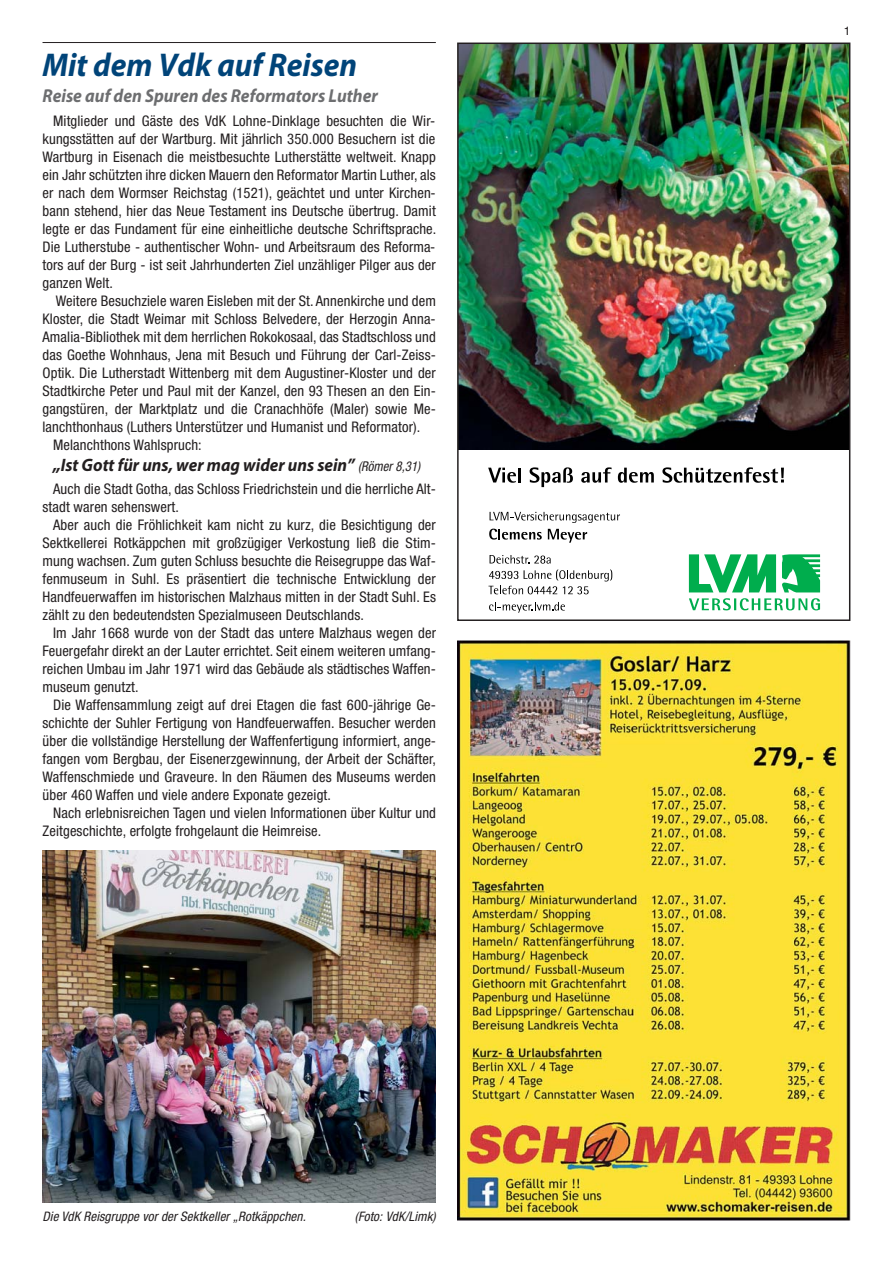
<style>
.page{position:relative;width:893px;height:1276px;background:#fff}
.page>*{position:absolute;margin:0;border:0;box-sizing:border-box;transform-origin:0 0}
.t1{font:italic 700 33px "Myriad Pro";color:#004479;scale:.95 1}
.t2{font:italic 700 18.75px "Myriad Pro";color:#6d6e70;scale:.93 1}
.t3{font:italic 700 18px "Myriad Pro";color:#231f20;scale:.95 1}
.t4{font:condensed 14.7px "Helvetica Neue";letter-spacing:.01em;color:#231f20}
.t5{font:italic condensed 13.2px "Helvetica Neue";letter-spacing:.005em;color:#231f20}
.t6{font:12px "Helvetica";color:#231f20}
.s1{font-family:"Helvetica Neue";font-weight:400;font-stretch:condensed;font-size:13.5px}
</style>
<div class="page">
<img style="left:43px;top:850px;width:393px;height:352px">
<hr style="left:43px;top:42px;width:393px;height:1px;background:#231f20">
<img style="left:460px;top:46px;width:387px;height:404px">
<svg style="left:488px;top:468px;width:28px;height:15px"></svg>
<hr style="left:518px;top:468px;width:3px;height:14px;background:#000">
<svg style="left:530px;top:467px;width:43px;height:20px"></svg>
<svg style="left:581px;top:467px;width:31px;height:16px"></svg>
<svg style="left:618px;top:468px;width:36px;height:15px"></svg>
<svg style="left:662px;top:467px;width:122px;height:16px"></svg>
<svg style="left:489px;top:512px;width:131px;height:31px"></svg>
<svg style="left:490px;top:555px;width:61px;height:8px"></svg>
<svg style="left:488px;top:569px;width:124px;height:25px"></svg>
<svg style="left:489px;top:602px;width:76px;height:11px"></svg>
<svg style="left:689px;top:554px;width:131px;height:56px"></svg>
<div style="left:457px;top:43px;width:393px;height:578px;border:2px solid #231f20"></div>
<img style="left:457px;top:640px;width:393px;height:580px">
<p class="t1" style="left:43px;top:52px;width:333px">Mit dem Vdk auf Reisen</p>
<p class="t2" style="left:43px;top:89px;width:362px">Reise auf den Spuren des Reformators Luther</p>
<p class="t4" style="left:53px;top:116px;width:384px">Mitglieder und Gäste des VdK Lohne-Dinklage besuchten die Wir-</p>
<p class="t4" style="left:43px;top:134px;width:394px">kungsstätten auf der Wartburg. Mit jährlich 350.000 Besuchern ist die</p>
<p class="t4" style="left:43px;top:152px;width:395px">Wartburg in Eisenach die meistbesuchte Lutherstätte weltweit. Knapp</p>
<p class="t4" style="left:43px;top:170px;width:395px">ein Jahr schützten ihre dicken Mauern den Reformator Martin Luther, als</p>
<p class="t4" style="left:43px;top:188px;width:394px">er nach dem Wormser Reichstag (1521), geächtet und unter Kirchen-</p>
<p class="t4" style="left:43px;top:206px;width:395px">bann stehend, hier das Neue Testament ins Deutsche übertrug. Damit</p>
<p class="t4" style="left:43px;top:224px;width:395px">legte er das Fundament für eine einheitliche deutsche Schriftsprache.</p>
<p class="t4" style="left:43px;top:242px;width:394px">Die Lutherstube - authentischer Wohn- und Arbeitsraum des Reforma-</p>
<p class="t4" style="left:43px;top:260px;width:395px">tors auf der Burg - ist seit Jahrhunderten Ziel unzähliger Pilger aus der</p>
<p class="t4" style="left:43px;top:278px;width:72px">ganzen Welt.</p>
<p class="t4" style="left:56px;top:296px;width:382px">Weitere Besuchziele waren Eisleben mit der St. Annenkirche und dem</p>
<p class="t4" style="left:43px;top:314px;width:395px">Kloster, die Stadt Weimar mit Schloss Belvedere, der Herzogin Anna-</p>
<p class="t4" style="left:43px;top:332px;width:395px">Amalia-Bibliothek mit dem herrlichen Rokokosaal, das Stadtschloss und</p>
<p class="t4" style="left:43px;top:350px;width:395px">das Goethe Wohnhaus, Jena mit Besuch und Führung der Carl-Zeiss-</p>
<p class="t4" style="left:43px;top:368px;width:395px">Optik. Die Lutherstadt Wittenberg mit dem Augustiner-Kloster und der</p>
<p class="t4" style="left:43px;top:386px;width:395px">Stadtkirche Peter und Paul mit der Kanzel, den 93 Thesen an den Ein-</p>
<p class="t4" style="left:43px;top:404px;width:395px">gangstüren, der Marktplatz und die Cranachhöfe (Maler) sowie Me-</p>
<p class="t4" style="left:43px;top:422px;width:379px">lanchthonhaus (Luthers Unterstützer und Humanist und Reformator).</p>
<p class="t4" style="left:53px;top:440px;width:150px">Melanchthons Wahlspruch:</p>
<p class="t3" style="left:53px;top:459px;width:388px">„Ist Gott für uns, wer mag wider uns sein” <span class="s1">(Römer8,31)</span></p>
<p class="t4" style="left:53px;top:483px;width:384px">Auch die Stadt Gotha, das Schloss Friedrichstein und die herrliche Alt-</p>
<p class="t4" style="left:43px;top:501px;width:138px">stadt waren sehenswert.</p>
<p class="t4" style="left:53px;top:519px;width:384px">Aber auch die Fröhlichkeit kam nicht zu kurz, die Besichtigung der</p>
<p class="t4" style="left:43px;top:537px;width:395px">Sektkellerei Rotkäppchen mit großzügiger Verkostung ließ die Stim-</p>
<p class="t4" style="left:43px;top:555px;width:395px">mung wachsen. Zum guten Schluss besuchte die Reisegruppe das Waf-</p>
<p class="t4" style="left:43px;top:573px;width:395px">fenmuseum in Suhl. Es präsentiert die technische Entwicklung der</p>
<p class="t4" style="left:43px;top:591px;width:395px">Handfeuerwaffen im historischen Malzhaus mitten in der Stadt Suhl. Es</p>
<p class="t4" style="left:43px;top:609px;width:323px">zählt zu den bedeutendsten Spezialmuseen Deutschlands.</p>
<p class="t4" style="left:53px;top:627px;width:384px">Im Jahr 1668 wurde von der Stadt das untere Malzhaus wegen der</p>
<p class="t4" style="left:43px;top:645px;width:395px">Feuergefahr direkt an der Lauter errichtet. Seit einem weiteren umfang-</p>
<p class="t4" style="left:43px;top:663px;width:395px">reichen Umbau im Jahr 1971 wird das Gebäude als städtisches Waffen-</p>
<p class="t4" style="left:43px;top:681px;width:98px">museum genutzt.</p>
<p class="t4" style="left:53px;top:699px;width:384px">Die Waffensammlung zeigt auf drei Etagen die fast 600-jährige Ge-</p>
<p class="t4" style="left:43px;top:717px;width:395px">schichte der Suhler Fertigung von Handfeuerwaffen. Besucher werden</p>
<p class="t4" style="left:43px;top:735px;width:395px">über die vollständige Herstellung der Waffenfertigung informiert, ange-</p>
<p class="t4" style="left:43px;top:753px;width:395px">fangen vom Bergbau, der Eisenerzgewinnung, der Arbeit der Schäfter,</p>
<p class="t4" style="left:43px;top:771px;width:395px">Waffenschmiede und Graveure. In den Räumen des Museums werden</p>
<p class="t4" style="left:43px;top:789px;width:290px">über 460 Waffen und viele andere Exponate gezeigt.</p>
<p class="t4" style="left:53px;top:807px;width:384px">Nach erlebnisreichen Tagen und vielen Informationen über Kultur und</p>
<p class="t4" style="left:43px;top:825px;width:280px">Zeitgeschichte, erfolgte frohgelaunt die Heimreise.</p>
<p class="t5" style="left:43px;top:1211px;width:267px">Die VdK Reisgruppe vor der Sektkeller „Rotkäppchen.</p>
<p class="t5" style="left:355px;top:1211px;width:82px">(Foto: VdK/Limk)</p>
<p class="t6" style="left:844px;top:26px;width:8px">1</p>
</div>
